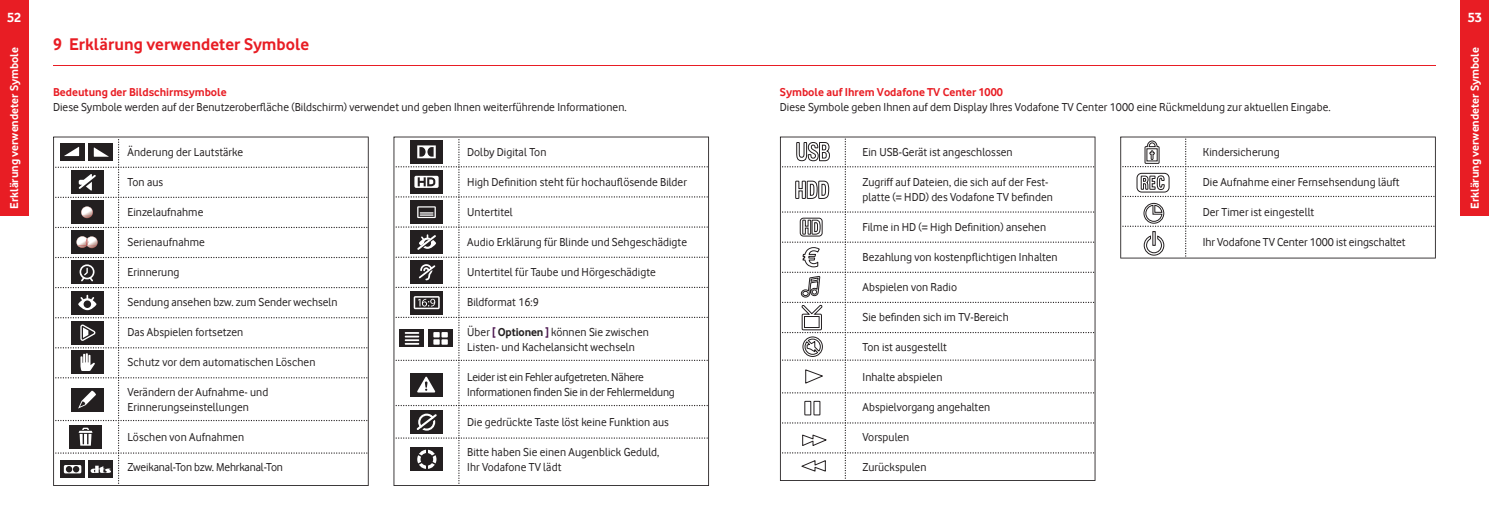
<style>
.page{position:relative;width:1489px;height:525px;background:#fff}
.page>*{position:absolute;margin:0;border:0;box-sizing:border-box;transform-origin:0 0}
.t1{font:700 17.5px "Vodafone Rg";letter-spacing:.005em;color:#e81d24}
.t2{font:700 13.75px "Vodafone Rg";color:#fff}
.t3{font:11.88px/15px "Vodafone Rg";letter-spacing:.005em;color:#231f20}
.t4{font:11.88px/15px "Vodafone Rg";letter-spacing:-.015em;color:#231f20}
.t5{font:700 11.88px "Vodafone Rg";color:#e81d24}
.t6{font:700 11.88px "Vodafone Rg";color:#fff}
.s1{font-weight:700;color:#4b154f}
.s2{font-weight:700}
</style>
<div class="page">
<svg style="left:53px;top:136px;width:316px;height:349px"></svg>
<div style="left:0;top:0;width:28px;height:36px;background:#e81d24"></div>
<div style="left:0;top:37px;width:28px;height:179px;background:#e81d24"></div>
<hr style="left:53px;top:65px;width:1382px;height:1px;background:#e81d24">
<svg style="left:393px;top:136px;width:316px;height:349px"></svg>
<svg style="left:780px;top:136px;width:315px;height:344px"></svg>
<svg style="left:1120px;top:136px;width:315px;height:122px"></svg>
<div style="left:1460px;top:0;width:28px;height:36px;background:#e81d24"></div>
<div style="left:1460px;top:37px;width:28px;height:179px;background:#e81d24"></div>
<svg style="left:782px;top:138px;width:312px;height:340px"></svg>
<svg style="left:1122px;top:138px;width:312px;height:118px"></svg>
<svg style="left:395px;top:139px;width:312px;height:344px"></svg>
<svg style="left:55px;top:139px;width:312px;height:344px"></svg>
<p class="t2" style="left:7px;top:10px;width:16px">52</p>
<p class="t6" style="left:7px;top:208px;width:163px;rotate:-90deg">Erklärung verwendeter Symbole</p>
<h1 class="t1" style="left:53px;top:34px;width:257px">9 Erklärung verwendeter Symbole</h1>
<p class="t5" style="left:53px;top:85px;width:175px">Bedeutung der Bildschirmsymbole</p>
<p class="t3" style="left:53px;top:99px;width:575px">Diese Symbole werden auf der Benutzeroberfläche (Bildschirm) verwendet und geben Ihnen weiterführende Informationen.</p>
<p class="t3" style="left:128px;top:144px;width:117px">Änderung der Lautstärke</p>
<p class="t3" style="left:128px;top:174px;width:37px">Ton aus</p>
<p class="t3" style="left:128px;top:204px;width:77px">Einzelaufnahme</p>
<p class="t3" style="left:128px;top:234px;width:79px">Serienaufnahme</p>
<p class="t3" style="left:128px;top:264px;width:53px">Erinnerung</p>
<p class="t3" style="left:128px;top:294px;width:211px">Sendung ansehen bzw. zum Sender wechseln</p>
<p class="t3" style="left:128px;top:324px;width:117px">Das Abspielen fortsetzen</p>
<p class="t3" style="left:128px;top:354px;width:189px">Schutz vor dem automatischen Löschen</p>
<p class="t3" style="left:128px;top:384px;width:142px">Verändern der Aufnahme- und<br>Erinnerungseinstellungen</p>
<p class="t3" style="left:128px;top:429px;width:118px">Löschen von Aufnahmen</p>
<p class="t3" style="left:128px;top:459px;width:157px">Zweikanal-Ton bzw. Mehrkanal-Ton</p>
<p class="t3" style="left:467px;top:144px;width:81px">Dolby Digital Ton</p>
<p class="t3" style="left:467px;top:174px;width:221px">High Definition steht für hochauflösende Bilder</p>
<p class="t3" style="left:467px;top:204px;width:47px">Untertitel</p>
<p class="t3" style="left:467px;top:234px;width:221px">Audio Erklärung für Blinde und Sehgeschädigte</p>
<p class="t3" style="left:467px;top:264px;width:190px">Untertitel für Taube und Hörgeschädigte</p>
<p class="t3" style="left:467px;top:294px;width:73px">Bildformat 16:9</p>
<p class="t3" style="left:467px;top:324px;width:183px">Über <span class="s1">[</span> <span class="s2">Optionen</span> <span class="s1">]</span> können Sie zwischen<br>Listen- und Kachelansicht wechseln</p>
<p class="t4" style="left:467px;top:369px;width:209px">Leider ist ein Fehler aufgetreten. Nähere<br>Informationen finden Sie in der Fehlermeldung</p>
<p class="t3" style="left:467px;top:414px;width:203px">Die gedrückte Taste löst keine Funktion aus</p>
<p class="t3" style="left:467px;top:444px;width:193px">Bitte haben Sie einen Augenblick Geduld,<br>Ihr Vodafone TV lädt</p>
<p class="t5" style="left:780px;top:85px;width:224px">Symbole auf Ihrem Vodafone TV Center 1000</p>
<p class="t3" style="left:780px;top:99px;width:552px">Diese Symbole geben Ihnen auf dem Display Ihres Vodafone TV Center 1000 eine Rückmeldung zur aktuellen Eingabe.</p>
<p class="t3" style="left:862px;top:144px;width:152px">Ein USB-Gerät ist angeschlossen</p>
<p class="t3" style="left:862px;top:174px;width:192px">Zugriff auf Dateien, die sich auf der Fest&shy;platte (= HDD) des Vodafone TV befinden</p>
<p class="t3" style="left:862px;top:219px;width:185px">Filme in HD (= High Definition) ansehen</p>
<p class="t3" style="left:862px;top:249px;width:197px">Bezahlung von kostenpflichtigen Inhalten</p>
<p class="t3" style="left:862px;top:279px;width:96px">Abspielen von Radio</p>
<p class="t3" style="left:862px;top:309px;width:148px">Sie befinden sich im TV-Bereich</p>
<p class="t3" style="left:862px;top:339px;width:86px">Ton ist ausgestellt</p>
<p class="t3" style="left:862px;top:369px;width:81px">Inhalte abspielen</p>
<p class="t3" style="left:862px;top:399px;width:129px">Abspielvorgang angehalten</p>
<p class="t3" style="left:862px;top:429px;width:48px">Vorspulen</p>
<p class="t3" style="left:862px;top:459px;width:65px">Zurückspulen</p>
<p class="t3" style="left:1202px;top:144px;width:78px">Kindersicherung</p>
<p class="t3" style="left:1202px;top:174px;width:198px">Die Aufnahme einer Fernsehsendung läuft</p>
<p class="t3" style="left:1202px;top:204px;width:113px">Der Timer ist eingestellt</p>
<p class="t3" style="left:1202px;top:234px;width:204px">Ihr Vodafone TV Center 1000 ist eingschaltet</p>
<p class="t2" style="left:1467px;top:10px;width:16px">53</p>
<p class="t6" style="left:1467px;top:208px;width:163px;rotate:-90deg">Erklärung verwendeter Symbole</p>
</div>
